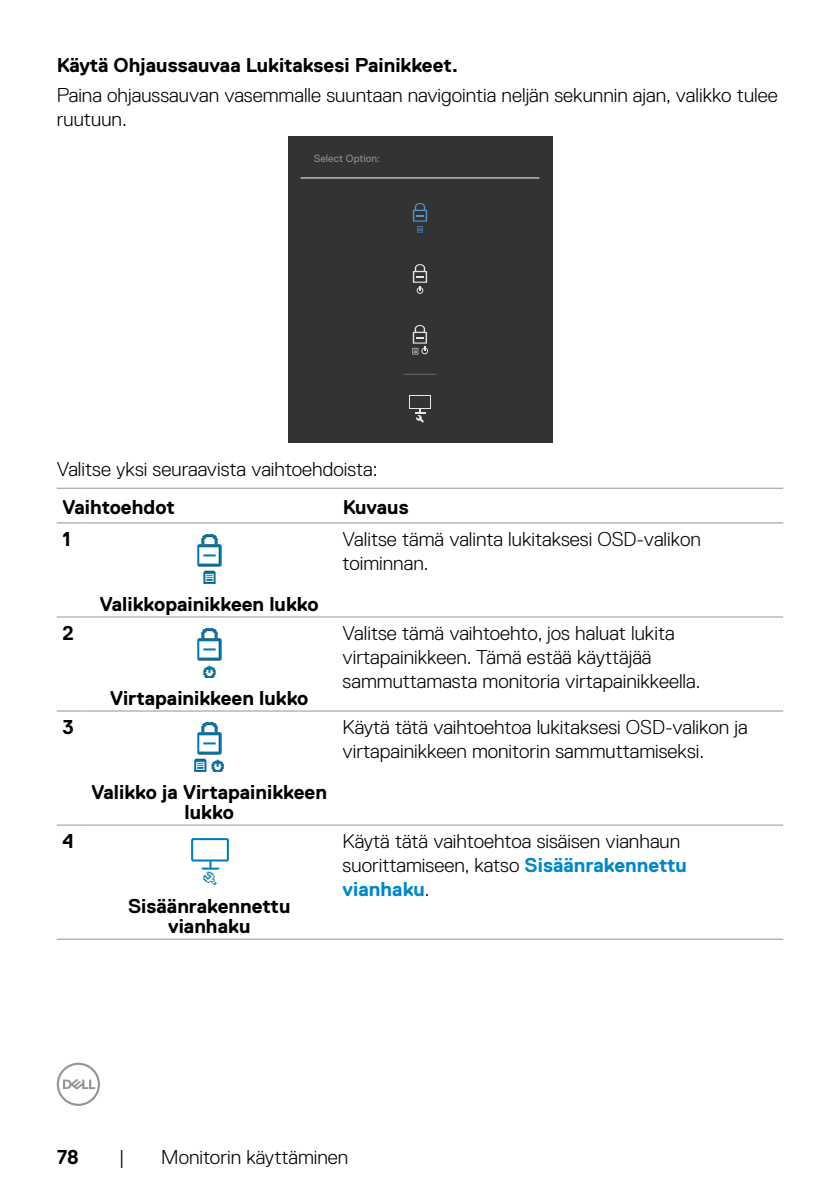
<style>
.page{position:relative;width:840px;height:1191px;background:#fff}
.page>*{position:absolute;margin:0;border:0;box-sizing:border-box;transform-origin:0 0}
.t1{font:300 20px/24px "Dell Replica";color:#000}
.t2{font:700 20px/20px "Dell Replica";color:#000;text-align:center}
.t3{font:10.6px "Dell Replica";color:#888}
.s1{font-weight:700;color:#0087cb}
</style>
<div class="page">
<svg style="left:57px;top:1062px;width:43px;height:44px"></svg>
<div style="left:287px;top:136px;width:265px;height:307px;background:#333"></div>
<hr style="left:300px;top:177px;width:239px;height:1px;background:#fff">
<hr style="left:403px;top:374px;width:33px;height:1px;background:#666">
<svg style="left:414px;top:408px;width:11px;height:15px"></svg>
<svg style="left:412px;top:203px;width:15px;height:29px"></svg>
<svg style="left:412px;top:264px;width:15px;height:26px"></svg>
<div style="left:416px;top:287px;width:7px;height:7px;border:1px solid #e4e4e4;border-radius:50%"></div>
<div style="left:421px;top:347px;width:7px;height:7px;border:1px solid #e4e4e4;border-radius:50%"></div>
<svg style="left:412px;top:325px;width:15px;height:29px"></svg>
<svg style="left:57px;top:488px;width:24px;height:1px"></svg>
<hr style="left:81px;top:488px;width:256px;height:1px;background:#939598">
<hr style="left:337px;top:488px;width:445px;height:1px;background:#939598">
<svg style="left:57px;top:522px;width:24px;height:1px"></svg>
<hr style="left:81px;top:522px;width:256px;height:1px;background:#939598">
<hr style="left:337px;top:522px;width:445px;height:1px;background:#939598">
<svg style="left:57px;top:616px;width:24px;height:1px"></svg>
<hr style="left:81px;top:616px;width:256px;height:1px;background:#939598">
<hr style="left:337px;top:616px;width:445px;height:1px;background:#939598">
<svg style="left:57px;top:710px;width:24px;height:1px"></svg>
<hr style="left:81px;top:710px;width:256px;height:1px;background:#939598">
<hr style="left:337px;top:710px;width:445px;height:1px;background:#939598">
<svg style="left:57px;top:824px;width:24px;height:1px"></svg>
<hr style="left:81px;top:824px;width:256px;height:1px;background:#939598">
<hr style="left:337px;top:824px;width:445px;height:1px;background:#939598">
<svg style="left:57px;top:938px;width:24px;height:1px"></svg>
<hr style="left:81px;top:938px;width:256px;height:1px;background:#939598">
<hr style="left:337px;top:938px;width:445px;height:1px;background:#939598">
<img style="left:197px;top:534px;width:25px;height:50px">
<img style="left:197px;top:628px;width:25px;height:50px">
<img style="left:194px;top:722px;width:30px;height:50px">
<img style="left:191px;top:838px;width:38px;height:47px">
<p class="t2" style="left:57px;top:55px;width:402px">Käytä Ohjaussauvaa Lukitaksesi Painikkeet.</p>
<p class="t1" style="left:57px;top:83px;width:722px">Paina ohjaussauvan vasemmalle suuntaan navigointia neljän sekunnin ajan, valikko tulee ruutuun.</p>
<p class="t3" style="left:313px;top:152px;width:68px">Select Option:</p>
<p class="t1" style="left:57px;top:457px;width:322px">Valitse yksi seuraavista vaihtoehdoista:</p>
<p class="t2" style="left:62px;top:497px;width:114px">Vaihtoehdot</p>
<p class="t2" style="left:342px;top:497px;width:67px">Kuvaus</p>
<p class="t2" style="left:62px;top:529px;width:10px">1</p>
<p class="t1" style="left:342px;top:527px;width:359px">Valitse tämä valinta lukitaksesi OSD-valikon toiminnan.</p>
<p class="t2" style="left:100px;top:594px;width:220px">Valikkopainikkeen lukko</p>
<p class="t2" style="left:62px;top:623px;width:13px">2</p>
<p class="t2" style="left:110px;top:688px;width:200px">Virtapainikkeen lukko</p>
<p class="t1" style="left:342px;top:621px;width:359px">Valitse tämä vaihtoehto, jos haluat lukita virtapainikkeen. Tämä estää käyttäjää sammuttamasta monitoria virtapainikkeella.</p>
<p class="t2" style="left:62px;top:717px;width:13px">3</p>
<p class="t1" style="left:342px;top:715px;width:406px">Käytä tätä vaihtoehtoa lukitaksesi OSD-valikon ja virtapainikkeen monitorin sammuttamiseksi.</p>
<p class="t2" style="left:91px;top:782px;width:237px">Valikko ja Virtapainikkeen lukko</p>
<p class="t2" style="left:62px;top:831px;width:13px">4</p>
<p class="t1" style="left:342px;top:829px;width:345px">Käytä tätä vaihtoehtoa sisäisen vianhaun suorittamiseen, katso <span class="s1">Sisäänrakennettu vianhaku</span>.</p>
<p class="t2" style="left:128px;top:896px;width:164px">Sisäänrakennettu vianhaku</p>
<p class="t2" style="left:57px;top:1147px;width:24px">78</p>
<p class="t1" style="left:119px;top:1145px;width:7px">|</p>
<p class="t1" style="left:161px;top:1145px;width:188px">Monitorin käyttäminen</p>
</div>
